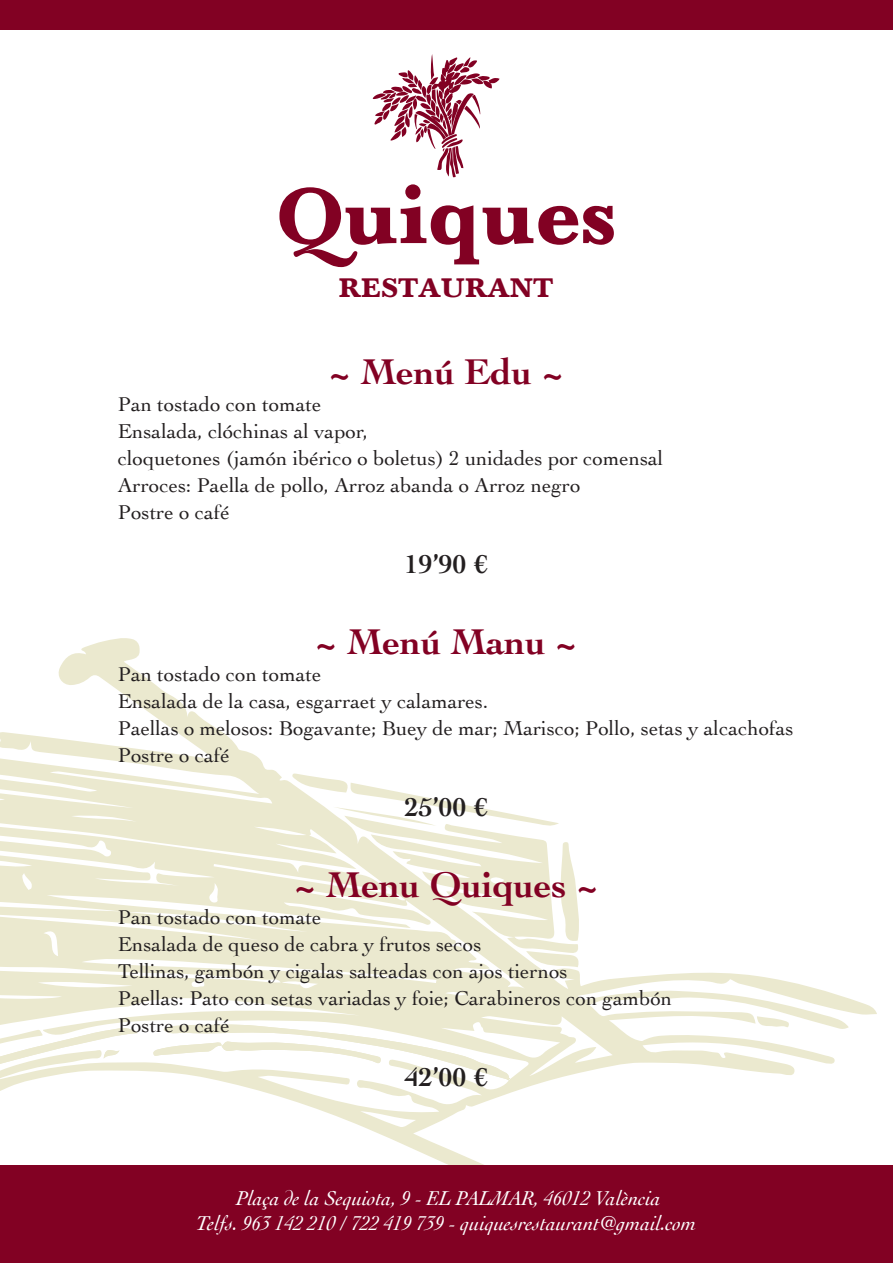
<style>
.page{position:relative;width:893px;height:1263px;background:#fff}
.page>*{position:absolute;margin:0;border:0;box-sizing:border-box;transform-origin:0 0}
.t1{font:700 81.15px "Baskerville";color:#820123}
.t2{font:700 37.5px "Cochin";color:#820123}
.t3{font:700 27.75px "Baskerville";color:#820123}
.t4{font:700 27px "Cochin";color:#231f20}
.t5{font:21px/27px "Cochin";color:#231f20}
.t6{font:italic 21px/25.5px "Cochin";color:#fff;text-align:center}
</style>
<div class="page">
<svg style="left:0;top:638px;width:877px;height:527px"></svg>
<svg style="left:640px;top:1016px;width:196px;height:49px"></svg>
<svg style="left:291px;top:773px;width:290px;height:197px"></svg>
<svg style="left:153px;top:1024px;width:357px;height:57px"></svg>
<svg style="left:0;top:1025px;width:138px;height:59px"></svg>
<div style="left:0;top:1165px;width:893px;height:98px;background:#820123"></div>
<div style="left:0;top:0;width:893px;height:30px;background:#820123"></div>
<svg style="left:373px;top:54px;width:127px;height:123px"></svg>
<h1 class="t1" style="left:276px;top:168px;width:341px">Quiques</h1>
<h3 class="t3" style="left:339px;top:271px;width:216px">RESTAURANT</h3>
<h2 class="t2" style="left:329px;top:347px;width:237px">~ Menú Edu ~</h2>
<p class="t5" style="left:118px;top:390px;width:547px">Pan tostado con tomate<br>Ensalada, clóchinas al vapor,<br>cloquetones (jamón ibérico o boletus) 2 unidades por comensal Arroces: Paella de pollo, Arroz abanda o Arroz negro<br>Postre o café</p>
<p class="t4" style="left:405px;top:546px;width:85px">19’90 €</p>
<h2 class="t2" style="left:315px;top:617px;width:264px">~ Menú Manu ~</h2>
<p class="t5" style="left:118px;top:660px;width:677px">Pan tostado con tomate<br>Ensalada de la casa, esgarraet y calamares.<br>Paellas o melosos: Bogavante; Buey de mar; Marisco; Pollo, setas y alcachofas Postre o café</p>
<p class="t4" style="left:405px;top:789px;width:85px">25’00 €</p>
<h2 class="t2" style="left:294px;top:860px;width:306px">~ Menu Quiques ~</h2>
<p class="t5" style="left:118px;top:903px;width:556px">Pan tostado con tomate<br>Ensalada de queso de cabra y frutos secos<br>Tellinas, gambón y cigalas salteadas con ajos tiernos<br>Paellas: Pato con setas variadas y foie; Carabineros con gambón Postre o café</p>
<p class="t4" style="left:405px;top:1059px;width:85px">42’00 €</p>
<p class="t6" style="left:196px;top:1184px;width:502px">Plaça de la Sequiota, 9 - EL PALMAR, 46012 València<br>Telfs. 963 142 210 / 722 419 739 - quiquesrestaurant@gmail.com</p>
</div>
